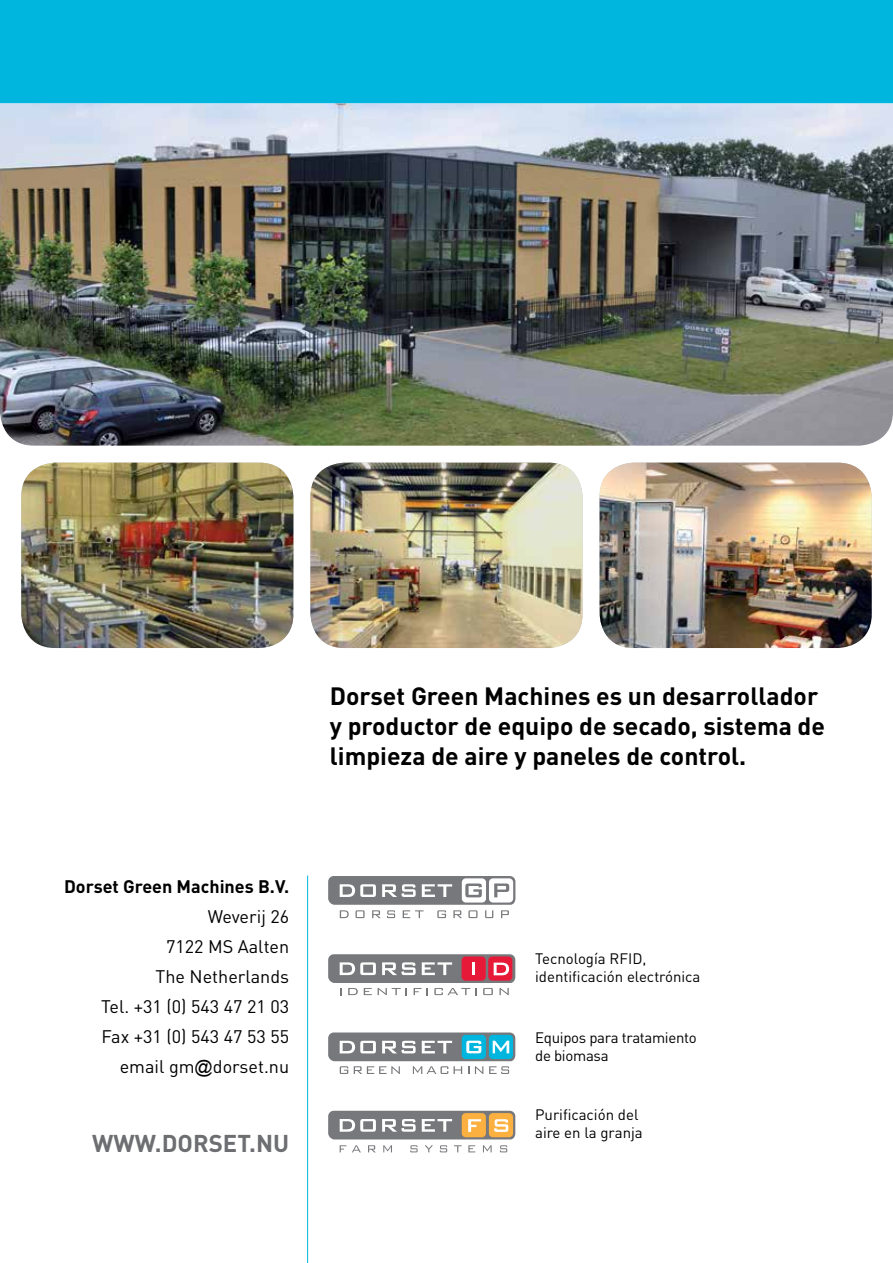
<style>
.page{position:relative;width:893px;height:1263px;background:#fff}
.page>*{position:absolute;margin:0;border:0;box-sizing:border-box;transform-origin:0 0}
.t1{font:700 24.75px/30px "DIN Pro";color:#000}
.t2{font:700 24px "DIN";color:#6d6e71}
.t3{font:18px/30px "DIN";color:#000;text-align:right}
.t4{font:700 18px "DIN";color:#000}
.t5{font:15px/18px "DIN";color:#000}
.t6{font:15px/18px "DIN";letter-spacing:-.02em;color:#000}
.s1{font-family:"Arial"}
</style>
<div class="page">
<svg style="left:328px;top:954px;width:187px;height:41px"></svg>
<svg style="left:340px;top:1145px;width:6px;height:7px"></svg>
<svg style="left:352px;top:1145px;width:9px;height:7px"></svg>
<svg style="left:368px;top:1145px;width:8px;height:7px"></svg>
<svg style="left:383px;top:1145px;width:9px;height:7px"></svg>
<svg style="left:410px;top:1145px;width:8px;height:7px"></svg>
<svg style="left:425px;top:1145px;width:8px;height:7px"></svg>
<svg style="left:440px;top:1145px;width:7px;height:7px"></svg>
<svg style="left:454px;top:1145px;width:8px;height:7px"></svg>
<svg style="left:468px;top:1145px;width:7px;height:7px"></svg>
<svg style="left:483px;top:1145px;width:9px;height:7px"></svg>
<svg style="left:500px;top:1145px;width:7px;height:7px"></svg>
<svg style="left:328px;top:1111px;width:187px;height:28px;background:#a49784"></svg>
<svg style="left:328px;top:1032px;width:187px;height:42px"></svg>
<svg style="left:328px;top:876px;width:187px;height:42px"></svg>
<hr style="left:307px;top:875px;width:1px;height:388px;background:#00b6de">
<div style="left:0;top:0;width:893px;height:103px;background:#00b6de"></div>
<img style="left:0;top:103px;width:893px;height:343px">
<img style="left:600px;top:463px;width:272px;height:185px">
<img style="left:310px;top:463px;width:273px;height:185px">
<img style="left:21px;top:463px;width:272px;height:185px">
<p class="t1" style="left:330px;top:680px;width:497px">Dorset Green Machines es un desarrollador y productor de equipo de secado, sistema de limpieza de aire y paneles de control.</p>
<p class="t4" style="left:64px;top:874px;width:227px">Dorset Green Machines B.V.</p>
<p class="t3" style="left:101px;top:901px;width:190px">Weverij 26<br>7122 MS Aalten<br>The Netherlands<br>Tel. +31 (0) 543 47 21 03<br>Fax +31 (0) 543 47 53 55 email gm<span class="s1">@</span>dorset.nu</p>
<p class="t2" style="left:92px;top:1128px;width:198px">WWW.DORSET.NU</p>
<p class="t5" style="left:535px;top:950px;width:167px">Tecnología RFID, identificación electrónica</p>
<p class="t6" style="left:535px;top:1028px;width:163px">Equipos para tratamiento de biomasa</p>
<p class="t5" style="left:535px;top:1105px;width:109px">Purificación del aire en la granja</p>
</div>
